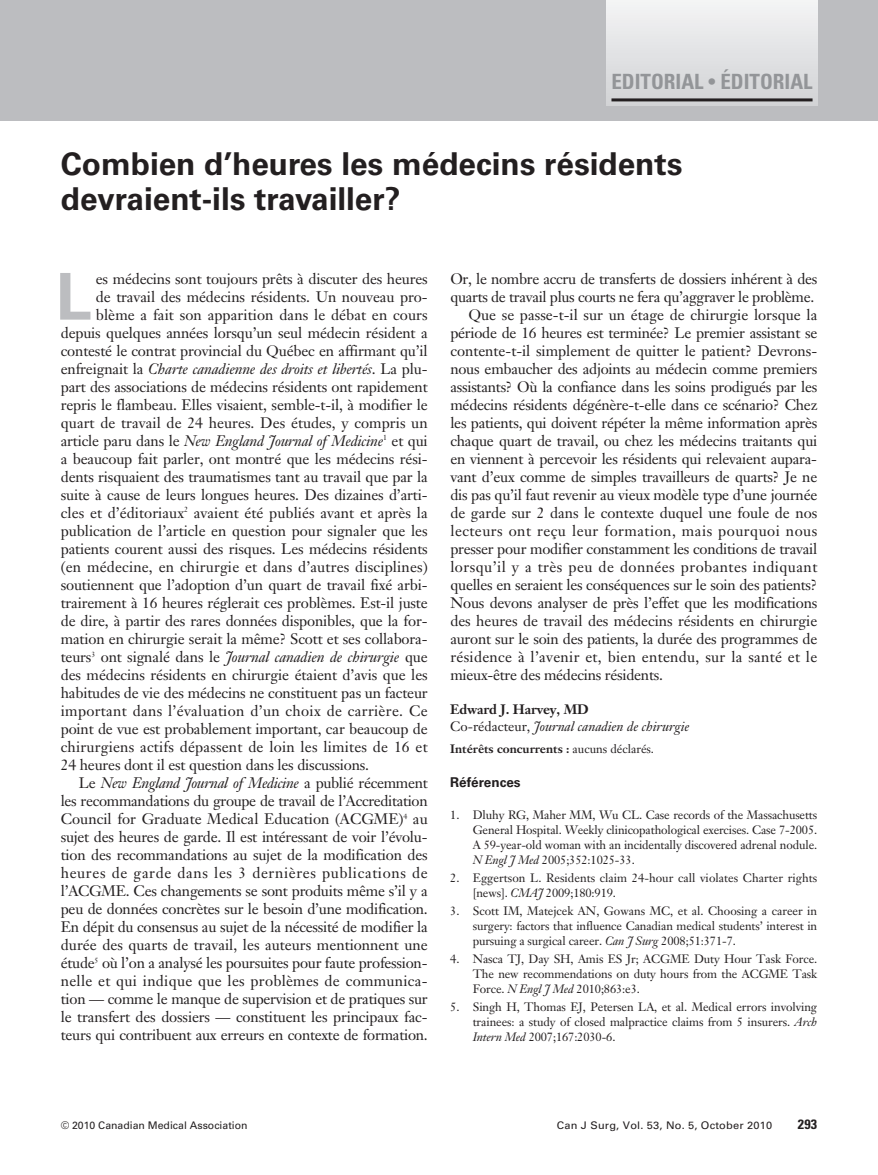
<style>
.page{position:relative;width:878px;height:1175px;background:#fff}
.page>*{position:absolute;margin:0;border:0;box-sizing:border-box;transform-origin:0 0}
.t1{font:700 64.65px "Univers";color:#bcbdc0}
.t2{font:700 31.5px/34.5px "Univers";color:#231f20}
.t3{font:700 condensed 21px "Univers";color:#939598}
.t4{font:15px "Janson Text";letter-spacing:-.01em;color:#231f20}
.t5{font:italic 15px "Janson Text";letter-spacing:-.01em;color:#231f20}
.t6{font:15px "Janson Text";letter-spacing:.01em;color:#231f20}
.t7{font:15px "Janson Text";letter-spacing:.02em;color:#231f20}
.t8{font:15px "Janson Text";letter-spacing:.03em;color:#231f20}
.t9{font:15px "Janson Text";letter-spacing:.04em;color:#231f20}
.t10{font:15px "Janson Text";letter-spacing:.015em;color:#231f20}
.t11{font:italic 13.5px/16.5px "Janson Text";color:#231f20}
.t12{font:700 13.5px "Univers";color:#231f20}
.t13{font:700 condensed 13.5px "Univers";color:#231f20;scale:1.05 1}
.t14{font:12px/15px "Janson Text";letter-spacing:-.01em;color:#231f20;text-align:justify}
.t15{font:700 12px "Janson Text";color:#231f20}
.t16{font:10.5px "Univers";color:#231f20;scale:1.05 1}
.t17{font:10.5px "Univers";color:#231f20}
.s1{font-size:18px}
.s2{font-style:normal}
.s3{font-weight:700;font-style:normal}
.s4{font-weight:400}
.s5{font-style:italic}
</style>
<div class="page">
<div style="left:0;top:0;width:878px;height:120px;background:#bcbdc0"></div>
<div style="left:606px;top:0;width:211px;height:106px;background:linear-gradient(to bottom,#f5f5f6,#cfd0d2)"></div>
<hr style="left:611px;top:98px;width:201px;height:3px;background:#231f20">
<h3 class="t3" style="left:611px;top:74px;width:202px">EDITORIAL <span class="s1">•</span> ÉDITORIAL</h3>
<h2 class="t2" style="left:61px;top:149px;width:623px">Combien d’heures les médecins résidents devraient-ils travailler?</h2>
<h1 class="t1" style="left:56px;top:273px;width:37px">L</h1>
<p class="t4" style="left:96px;top:273px;width:333px">es médecins sont toujours prêts à discuter des heures</p>
<p class="t4" style="left:96px;top:291px;width:333px">de travail des médecins résidents. Un nouveau pro-</p>
<p class="t4" style="left:96px;top:309px;width:333px">blème a fait son apparition dans le débat en cours</p>
<p class="t4" style="left:61px;top:327px;width:368px">depuis quelques années lorsqu’un seul médecin résident a</p>
<p class="t4" style="left:61px;top:345px;width:368px">contesté le contrat provincial du Québec en affirmant qu’il</p>
<p class="t5" style="left:61px;top:363px;width:368px"><span class="s2">enfreignait la</span> Charte canadienne des droits et libertés<span class="s2">. La plu-</span></p>
<p class="t4" style="left:61px;top:381px;width:368px">part des associations de médecins résidents ont rapidement</p>
<p class="t4" style="left:61px;top:399px;width:368px">repris le flambeau. Elles visaient, semble-t-il, à modifier le</p>
<p class="t4" style="left:61px;top:417px;width:368px">quart de travail de 24 heures. Des études, y compris un</p>
<p class="t5" style="left:61px;top:435px;width:368px"><span class="s2">article paru dans le</span> New England Journal of Medicine<sup>1</sup> <span class="s2">et qui</span></p>
<p class="t4" style="left:61px;top:453px;width:368px">a beaucoup fait parler, ont montré que les médecins rési-</p>
<p class="t4" style="left:61px;top:471px;width:368px">dents risquaient des traumatismes tant au travail que par la</p>
<p class="t4" style="left:61px;top:489px;width:368px">suite à cause de leurs longues heures. Des dizaines d’arti-</p>
<p class="t4" style="left:61px;top:507px;width:368px">cles et d’éditoriaux<sup>2</sup> avaient été publiés avant et après la</p>
<p class="t4" style="left:61px;top:525px;width:368px">publication de l’article en question pour signaler que les</p>
<p class="t4" style="left:61px;top:543px;width:368px">patients courent aussi des risques. Les médecins résidents</p>
<p class="t6" style="left:61px;top:561px;width:368px">(en médecine, en chirurgie et dans d’autres disciplines)</p>
<p class="t4" style="left:61px;top:579px;width:368px">soutiennent que l’adoption d’un quart de travail fixé arbi-</p>
<p class="t4" style="left:61px;top:597px;width:368px">trairement à 16 heures réglerait ces problèmes. Est-il juste</p>
<p class="t4" style="left:61px;top:615px;width:368px">de dire, à partir des rares données disponibles, que la for-</p>
<p class="t4" style="left:61px;top:633px;width:368px">mation en chirurgie serait la même? Scott et ses collabora-</p>
<p class="t5" style="left:61px;top:651px;width:368px"><span class="s2">teurs</span><sup>3</sup> <span class="s2">ont signalé dans le</span> Journal canadien de chirurgie <span class="s2">que</span></p>
<p class="t4" style="left:61px;top:669px;width:368px">des médecins résidents en chirurgie étaient d’avis que les</p>
<p class="t4" style="left:61px;top:687px;width:368px">habitudes de vie des médecins ne constituent pas un facteur</p>
<p class="t7" style="left:61px;top:705px;width:368px">important dans l’évaluation d’un choix de carrière. Ce</p>
<p class="t4" style="left:61px;top:723px;width:368px">point de vue est probablement important, car beaucoup de</p>
<p class="t6" style="left:61px;top:741px;width:368px">chirurgiens actifs dépassent de loin les limites de 16 et</p>
<p class="t4" style="left:61px;top:759px;width:310px">24 heures dont il est question dans les discussions.</p>
<p class="t5" style="left:79px;top:777px;width:350px"><span class="s2">Le</span> New England Journal of Medicine <span class="s2">a publié récemment</span></p>
<p class="t4" style="left:61px;top:795px;width:368px">les recommandations du groupe de travail de l’Accreditation</p>
<p class="t4" style="left:61px;top:813px;width:368px">Council for Graduate Medical Education (ACGME)<sup>4</sup> au</p>
<p class="t4" style="left:61px;top:831px;width:368px">sujet des heures de garde. Il est intéressant de voir l’évolu-</p>
<p class="t4" style="left:61px;top:849px;width:368px">tion des recommandations au sujet de la modification des</p>
<p class="t9" style="left:61px;top:867px;width:368px">heures de garde dans les 3 dernières publications de</p>
<p class="t4" style="left:61px;top:885px;width:368px">l’ACGME. Ces changements se sont produits même s’il y a</p>
<p class="t4" style="left:61px;top:903px;width:368px">peu de données concrètes sur le besoin d’une modification.</p>
<p class="t4" style="left:61px;top:921px;width:368px">En dépit du consensus au sujet de la nécessité de modifier la</p>
<p class="t4" style="left:61px;top:939px;width:368px">durée des quarts de travail, les auteurs mentionnent une</p>
<p class="t4" style="left:61px;top:957px;width:368px">étude<sup>5</sup> où l’on a analysé les poursuites pour faute profession-</p>
<p class="t10" style="left:61px;top:975px;width:368px">nelle et qui indique que les problèmes de communica-</p>
<p class="t4" style="left:61px;top:993px;width:368px">tion — comme le manque de supervision et de pratiques sur</p>
<p class="t4" style="left:61px;top:1011px;width:368px">le transfert des dossiers — constituent les principaux fac-</p>
<p class="t4" style="left:61px;top:1029px;width:368px">teurs qui contribuent aux erreurs en contexte de formation.</p>
<p class="t4" style="left:450px;top:273px;width:368px">Or, le nombre accru de transferts de dossiers inhérent à des</p>
<p class="t4" style="left:450px;top:291px;width:365px">quarts de travail plus courts ne fera qu’aggraver le problème.</p>
<p class="t4" style="left:468px;top:309px;width:350px">Que se passe-t-il sur un étage de chirurgie lorsque la</p>
<p class="t4" style="left:450px;top:327px;width:368px">période de 16 heures est terminée? Le premier assistant se</p>
<p class="t4" style="left:450px;top:345px;width:368px">contente-t-il simplement de quitter le patient? Devrons-</p>
<p class="t4" style="left:450px;top:363px;width:368px">nous embaucher des adjoints au médecin comme premiers</p>
<p class="t4" style="left:450px;top:381px;width:368px">assistants? Où la confiance dans les soins prodigués par les</p>
<p class="t4" style="left:450px;top:399px;width:368px">médecins résidents dégénère-t-elle dans ce scénario? Chez</p>
<p class="t4" style="left:450px;top:417px;width:368px">les patients, qui doivent répéter la même information après</p>
<p class="t4" style="left:450px;top:435px;width:368px">chaque quart de travail, ou chez les médecins traitants qui</p>
<p class="t4" style="left:450px;top:453px;width:368px">en viennent à percevoir les résidents qui relevaient aupara-</p>
<p class="t4" style="left:450px;top:471px;width:368px">vant d’eux comme de simples travailleurs de quarts? Je ne</p>
<p class="t4" style="left:450px;top:489px;width:368px">dis pas qu’il faut revenir au vieux modèle type d’une journée</p>
<p class="t4" style="left:450px;top:507px;width:368px">de garde sur 2 dans le contexte duquel une foule de nos</p>
<p class="t8" style="left:450px;top:525px;width:368px">lecteurs ont reçu leur formation, mais pourquoi nous</p>
<p class="t4" style="left:450px;top:543px;width:368px">presser pour modifier constamment les conditions de travail</p>
<p class="t8" style="left:450px;top:561px;width:368px">lorsqu’il y a très peu de données probantes indiquant</p>
<p class="t4" style="left:450px;top:579px;width:368px">quelles en seraient les conséquences sur le soin des patients?</p>
<p class="t4" style="left:450px;top:597px;width:368px">Nous devons analyser de près l’effet que les modifications</p>
<p class="t4" style="left:450px;top:615px;width:368px">des heures de travail des médecins résidents en chirurgie</p>
<p class="t4" style="left:450px;top:633px;width:368px">auront sur le soin des patients, la durée des programmes de</p>
<p class="t7" style="left:450px;top:651px;width:368px">résidence à l’avenir et, bien entendu, sur la santé et le</p>
<p class="t4" style="left:450px;top:669px;width:214px">mieux-être des médecins résidents.</p>
<p class="t11" style="left:450px;top:703px;width:241px"><span class="s3">Edward J. Harvey, MD<br></span><span class="s2">Co-rédacteur,</span> Journal canadien de chirurgie</p>
<p class="t15" style="left:450px;top:744px;width:205px">Intérêts concurrents : <span class="s4">aucuns déclarés.</span></p>
<p class="t12" style="left:450px;top:777px;width:72px">Références</p>
<p class="t14" style="left:472px;top:809px;width:346px;text-indent:-22px">1. Dluhy RG, Maher MM, Wu CL. Case records of the Massachusetts General Hospital. Weekly clinicopathological exercises. Case 7-2005.<br>A 59-year-old woman with an incidentally discovered adrenal nodule.<br><span class="s5">N Engl J Med</span> 2005;352:1025-33.</p>
<p class="t14" style="left:472px;top:872px;width:346px;text-indent:-22px">2. Eggertson L. Residents claim 24-hour call violates Charter rights [news]. <span class="s5">CMAJ</span> 2009;180:919.</p>
<p class="t14" style="left:473px;top:905px;width:346px;text-indent:-23px">3. Scott IM, Matejcek AN, Gowans MC, et al. Choosing a career in surgery: factors that influence Canadian medical students’ interest in pursuing a surgical career. <span class="s5">Can J Surg</span> 2008;51:371-7.</p>
<p class="t14" style="left:473px;top:953px;width:346px;text-indent:-22px">4. Nasca TJ, Day SH, Amis ES Jr; ACGME Duty Hour Task Force.<br>The new recommendations on duty hours from the ACGME Task Force. <span class="s5">N Engl J Med</span> 2010;863:e3.</p>
<p class="t14" style="left:473px;top:1001px;width:346px;text-indent:-23px">5. Singh H, Thomas EJ, Petersen LA, et al. Medical errors involving trainees: a study of closed malpractice claims from 5 insurers. <span class="s5">Arch Intern Med</span> 2007;167:2030-6.</p>
<p class="t17" style="left:61px;top:1121px;width:188px">© 2010 Canadian Medical Association</p>
<p class="t16" style="left:557px;top:1121px;width:206px">Can J Surg, Vol. 53, No. 5, October 2010</p>
<p class="t13" style="left:797px;top:1119px;width:20px">293</p>
</div>
